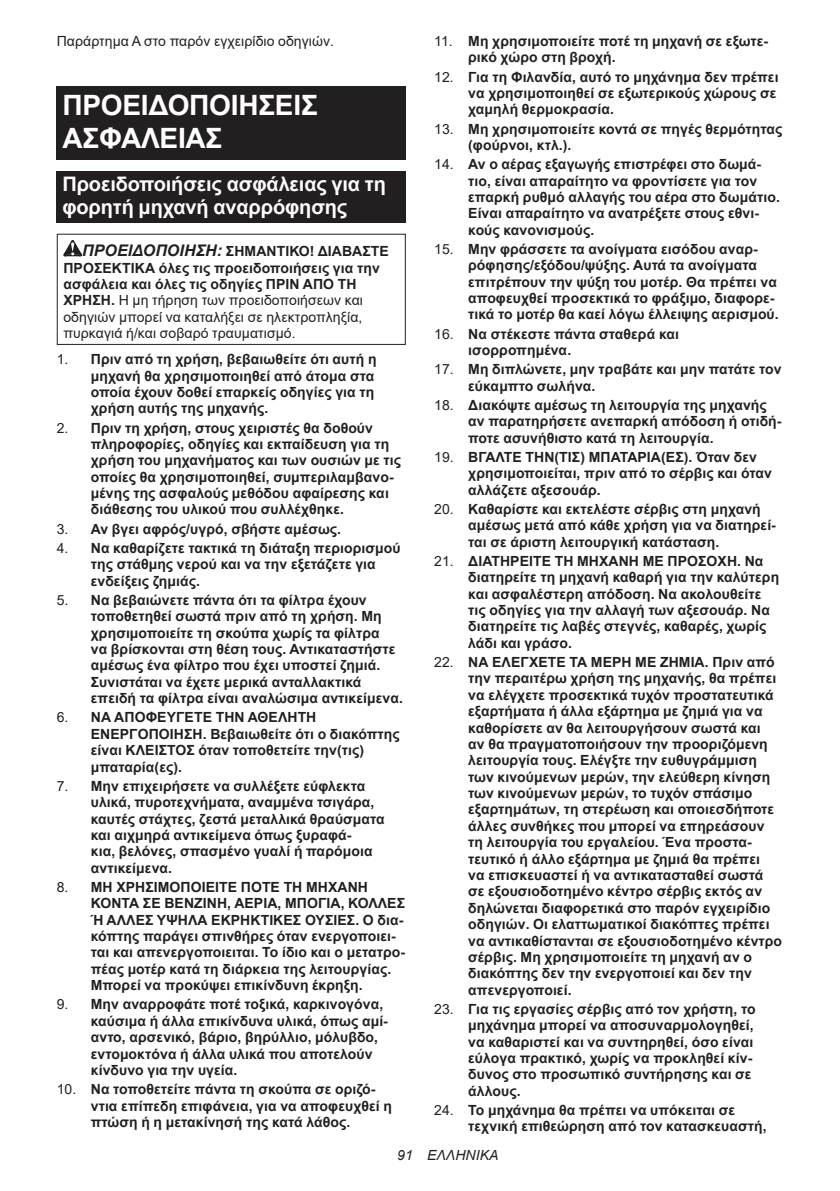
<style>
.page{position:relative;width:840px;height:1191px;background:#fff}
.page>*{position:absolute;margin:0;border:0;box-sizing:border-box;transform-origin:0 0}
.t1{font:700 28px/32.8px "Arial";letter-spacing:-.01em;color:#fff}
.t2{font:700 20px/23.4px "Arial";letter-spacing:-.01em;color:#fff}
.t3{font:700 14px/16.4px "Arial";letter-spacing:.005em;color:#231f20}
.t4{font:14px/16.4px "Arial";letter-spacing:.005em;color:#231f20}
.t5{font:italic 14px "Arial";letter-spacing:.005em;color:#231f20}
.s1{font-weight:700;font-style:italic;font-size:16px}
.s2{font-weight:700}
.s3{font-weight:400}
</style>
<div class="page">
<div style="left:57px;top:86px;width:348px;height:74px;background:#231f20"></div>
<div style="left:57px;top:171px;width:348px;height:52px;background:#231f20"></div>
<svg style="left:63px;top:240px;width:19px;height:16px"></svg>
<div style="left:57px;top:234px;width:348px;height:111px;border:1px solid #231f20"></div>
<p class="t4" style="left:57px;top:33px;width:279px">Παράρτημα A στο παρόν εγχειρίδιο οδηγιών.</p>
<h1 class="t1" style="left:62px;top:89px;width:257px">ΠΡΟΕΙΔΟΠΟΙΗΣΕΙΣ<br>ΑΣΦΑΛΕΙΑΣ</h1>
<h2 class="t2" style="left:62px;top:172px;width:325px">Προειδοποιήσεις ασφάλειας για τη φορητή μηχανή αναρρόφησης</h2>
<p class="t4" style="left:63px;top:243px;width:327px;text-indent:19px"><span class="s1">ΠΡΟΕΙΔΟΠΟΙΗΣΗ:</span> <span class="s2">ΣΗΜΑΝΤΙΚΟ! ΔΙΑΒΑΣΤΕ ΠΡΟΣΕΚΤΙΚΑ όλες τις προειδοποιήσεις για την ασφάλεια και όλες τις οδηγίες ΠΡΙΝ ΑΠΟ ΤΗ ΧΡΗΣΗ.</span> Η μη τήρηση των προειδοποιήσεων και οδηγιών μπορεί να καταλήξει σε ηλεκτροπληξία, πυρκαγιά ή/και σοβαρό τραυματισμό.</p>
<p class="t3" style="left:91px;top:351px;width:287px;text-indent:-34px"><span class="s3">1.</span> Πριν από τη χρήση, βεβαιωθείτε ότι αυτή η μηχανή θα χρησιμοποιηθεί από άτομα στα οποία έχουν δοθεί επαρκείς οδηγίες για τη χρήση αυτής της μηχανής.</p>
<p class="t3" style="left:91px;top:419px;width:311px;text-indent:-34px"><span class="s3">2.</span> Πριν τη χρήση, στους χειριστές θα δοθούν πληροφορίες, οδηγίες και εκπαίδευση για τη χρήση του μηχανήματος και των ουσιών με τις οποίες θα χρησιμοποιηθεί, συμπεριλαμβανο&shy;μένης της ασφαλούς μεθόδου αφαίρεσης και διάθεσης του υλικού που συλλέχθηκε.</p>
<p class="t3" style="left:57px;top:520px;width:286px"><span class="s3">3.</span> Αν βγει αφρός/υγρό, σβήστε αμέσως.</p>
<p class="t3" style="left:91px;top:540px;width:311px;text-indent:-34px"><span class="s3">4.</span> Να καθαρίζετε τακτικά τη διάταξη περιορισμού της στάθμης νερού και να την εξετάζετε για ενδείξεις ζημιάς.</p>
<p class="t3" style="left:91px;top:592px;width:313px;text-indent:-34px"><span class="s3">5.</span> Να βεβαιώνετε πάντα ότι τα φίλτρα έχουν τοποθετηθεί σωστά πριν από τη χρήση. Μη χρησιμοποιείτε τη σκούπα χωρίς τα φίλτρα<br>να βρίσκονται στη θέση τους. Αντικαταστήστε αμέσως ένα φίλτρο που έχει υποστεί ζημιά.<br>Συνιστάται να έχετε μερικά ανταλλακτικά επειδή τα φίλτρα είναι αναλώσιμα αντικείμενα.</p>
<p class="t3" style="left:91px;top:709px;width:310px;text-indent:-34px"><span class="s3">6.</span> ΝΑ ΑΠΟΦΕΥΓΕΤΕ ΤΗΝ ΑΘΕΛΗΤΗ<br>ΕΝΕΡΓΟΠΟΙΗΣΗ. Βεβαιωθείτε ότι ο διακόπτης είναι ΚΛΕΙΣΤΟΣ όταν τοποθετείτε την(τις) μπαταρία(ες).</p>
<p class="t3" style="left:91px;top:778px;width:295px;text-indent:-34px"><span class="s3">7.</span> Μην επιχειρήσετε να συλλέξετε εύφλεκτα υλικά, πυροτεχνήματα, αναμμένα τσιγάρα, καυτές στάχτες, ζεστά μεταλλικά θραύσματα και αιχμηρά αντικείμενα όπως ξυραφά-<br>κια, βελόνες, σπασμένο γυαλί ή παρόμοια αντικείμενα.</p>
<p class="t3" style="left:91px;top:879px;width:315px;text-indent:-34px"><span class="s3">8.</span> ΜΗ ΧΡΗΣΙΜΟΠΟΙΕΙΤΕ ΠΟΤΕ ΤΗ ΜΗΧΑΝΗ ΚΟΝΤΑ ΣΕ ΒΕΝΖΙΝΗ, ΑΕΡΙΑ, ΜΠΟΓΙΑ, ΚΟΛΛΕΣ Ή ΑΛΛΕΣ ΥΨΗΛΑ ΕΚΡΗΚΤΙΚΕΣ ΟΥΣΙΕΣ. Ο δια&shy;κόπτης παράγει σπινθήρες όταν ενεργοποιει&shy;ται και απενεργοποιειται. Το ίδιο και ο μετατρο&shy;πέας μοτέρ κατά τη διάρκεια της λειτουργίας.<br>Μπορεί να προκύψει επικίνδυνη έκρηξη.</p>
<p class="t3" style="left:91px;top:996px;width:298px;text-indent:-34px"><span class="s3">9.</span> Μην αναρροφάτε ποτέ τοξικά, καρκινογόνα, καύσιμα ή άλλα επικίνδυνα υλικά, όπως αμί&shy;αντο, αρσενικό, βάριο, βηρύλλιο, μόλυβδο, εντομοκτόνα ή άλλα υλικά που αποτελούν κίνδυνο για την υγεία.</p>
<p class="t3" style="left:91px;top:1081px;width:302px;text-indent:-34px"><span class="s3">10.</span> Να τοποθετείτε πάντα τη σκούπα σε οριζό&shy;ντια επίπεδη επιφάνεια, για να αποφευχθεί η πτώση ή η μετακίνησή της κατά λάθος.</p>
<p class="t3" style="left:468px;top:33px;width:301px;text-indent:-34px"><span class="s3">11.</span> Μη χρησιμοποιείτε ποτέ τη μηχανή σε εξωτε&shy;ρικό χώρο στη βροχή.</p>
<p class="t3" style="left:468px;top:69px;width:312px;text-indent:-34px"><span class="s3">12.</span> Για τη Φιλανδία, αυτό το μηχάνημα δεν πρέπει να χρησιμοποιηθεί σε εξωτερικούς χώρους σε χαμηλή θερμοκρασία.</p>
<p class="t3" style="left:468px;top:121px;width:315px;text-indent:-34px"><span class="s3">13.</span> Μη χρησιμοποιείτε κοντά σε πηγές θερμότητας (φούρνοι, κτλ.).</p>
<p class="t3" style="left:468px;top:156px;width:313px;text-indent:-34px"><span class="s3">14.</span> Αν ο αέρας εξαγωγής επιστρέφει στο δωμά&shy;τιο, είναι απαραίτητο να φροντίσετε για τον επαρκή ρυθμό αλλαγής του αέρα στο δωμάτιο.<br>Είναι απαραίτητο να ανατρέξετε στους εθνι&shy;κούς κανονισμούς.</p>
<p class="t3" style="left:468px;top:241px;width:312px;text-indent:-34px"><span class="s3">15.</span> Μην φράσσετε τα ανοίγματα εισόδου αναρ&shy;ρόφησης/εξόδου/ψύξης. Αυτά τα ανοίγματα επιτρέπουν την ψύξη του μοτέρ. Θα πρέπει να αποφευχθεί προσεκτικά το φράξιμο, διαφορε&shy;τικά το μοτέρ θα καεί λόγω έλλειψης αερισμού.</p>
<p class="t3" style="left:468px;top:326px;width:212px;text-indent:-34px"><span class="s3">16.</span> Να στέκεστε πάντα σταθερά και ισορροπημένα.</p>
<p class="t3" style="left:468px;top:361px;width:315px;text-indent:-34px"><span class="s3">17.</span> Μη διπλώνετε, μην τραβάτε και μην πατάτε τον εύκαμπτο σωλήνα.</p>
<p class="t3" style="left:468px;top:397px;width:314px;text-indent:-34px"><span class="s3">18.</span> Διακόψτε αμέσως τη λειτουργία της μηχανής αν παρατηρήσετε ανεπαρκή απόδοση ή οτιδή&shy;ποτε ασυνήθιστο κατά τη λειτουργία.</p>
<p class="t3" style="left:468px;top:449px;width:305px;text-indent:-34px"><span class="s3">19.</span> ΒΓΑΛΤΕ ΤΗΝ(ΤΙΣ) ΜΠΑΤΑΡΙΑ(ΕΣ). Όταν δεν χρησιμοποιείται, πριν από το σέρβις και όταν αλλάζετε αξεσουάρ.</p>
<p class="t3" style="left:468px;top:501px;width:309px;text-indent:-34px"><span class="s3">20.</span> Καθαρίστε και εκτελέστε σέρβις στη μηχανή αμέσως μετά από κάθε χρήση για να διατηρεί&shy;ται σε άριστη λειτουργική κατάσταση.</p>
<p class="t3" style="left:468px;top:553px;width:312px;text-indent:-34px"><span class="s3">21.</span> ΔΙΑΤΗΡΕΙΤΕ ΤΗ ΜΗΧΑΝΗ ΜΕ ΠΡΟΣΟΧΗ. Να διατηρείτε τη μηχανή καθαρή για την καλύτερη και ασφαλέστερη απόδοση. Να ακολουθείτε τις οδηγίες για την αλλαγή των αξεσουάρ. Να διατηρείτε τις λαβές στεγνές, καθαρές, χωρίς λάδι και γράσο.</p>
<p class="t3" style="left:468px;top:654px;width:315px;text-indent:-34px"><span class="s3">22.</span> ΝΑ ΕΛΕΓΧΕΤΕ ΤΑ ΜΕΡΗ ΜΕ ΖΗΜΙΑ. Πριν από την περαιτέρω χρήση της μηχανής, θα πρέπει να ελέγχετε προσεκτικά τυχόν προστατευτικά εξαρτήματα ή άλλα εξάρτημα με ζημιά για να καθορίσετε αν θα λειτουργήσουν σωστά και<br>αν θα πραγματοποιήσουν την προοριζόμενη λειτουργία τους. Ελέγξτε την ευθυγράμμιση των κινούμενων μερών, την ελεύθερη κίνηση των κινούμενων μερών, το τυχόν σπάσιμο εξαρτημάτων, τη στερέωση και οποιεσδήποτε άλλες συνθήκες που μπορεί να επηρεάσουν τη λειτουργία του εργαλείου. Ένα προστα&shy;τευτικό ή άλλο εξάρτημα με ζημιά θα πρέπει<br>να επισκευαστεί ή να αντικατασταθεί σωστά σε εξουσιοδοτημένο κέντρο σέρβις εκτός αν δηλώνεται διαφορετικά στο παρόν εγχειρίδιο οδηγιών. Οι ελαττωματικοί διακόπτες πρέπει να αντικαθίστανται σε εξουσιοδοτημένο κέντρο σέρβις. Μη χρησιμοποιείτε τη μηχανή αν ο διακόπτης δεν την ενεργοποιεί και δεν την απενεργοποιεί.</p>
<p class="t3" style="left:468px;top:1001px;width:289px;text-indent:-34px"><span class="s3">23.</span> Για τις εργασίες σέρβις από τον χρήστη, το μηχάνημα μπορεί να αποσυναρμολογηθεί, να καθαριστεί και να συντηρηθεί, όσο είναι εύλογα πρακτικό, χωρίς να προκληθεί κίν&shy;δυνος στο προσωπικό συντήρησης και σε άλλους.</p>
<p class="t3" style="left:468px;top:1102px;width:300px;text-indent:-34px"><span class="s3">24.</span> Το μηχάνημα θα πρέπει να υπόκειται σε τεχνική επιθεώρηση από τον κατασκευαστή,</p>
<p class="t5" style="left:397px;top:1146px;width:103px">91 ΕΛΛΗΝΙΚΑ</p>
</div>
